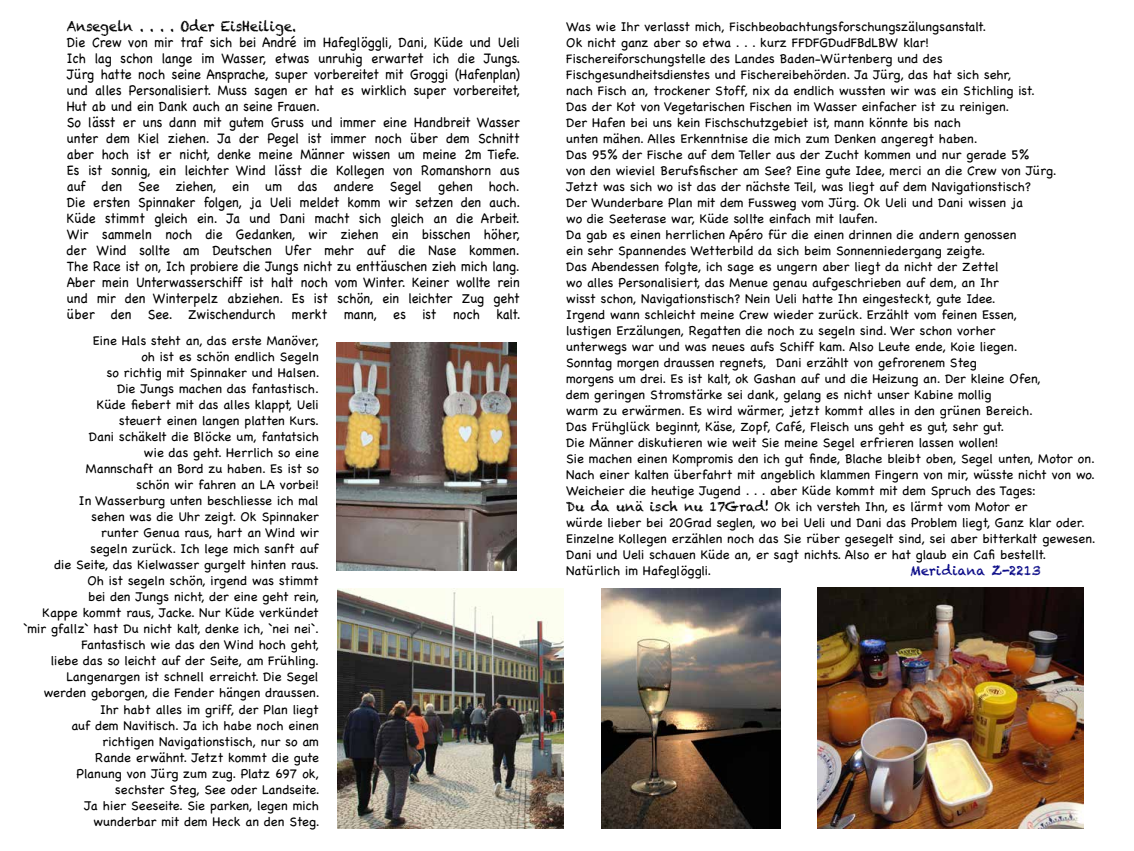
<style>
.page{position:relative;width:1134px;height:851px;background:#fff}
.page>*{position:absolute;margin:0;border:0;box-sizing:border-box;transform-origin:0 0}
.t1{font:14.1px/16px "Chalkboard";color:#000;scale:.92 1}
.t2{font:14.1px "Chalkduster";color:#000;scale:.92 1}
.t3{font:13px/16px "Chalkboard";color:#000;text-align:right}
.t4{font:13px "Chalkduster";color:#070786}
.s1{font-family:"Chalkduster"}
</style>
<div class="page">
<img style="left:338px;top:588px;width:226px;height:239px">
<img style="left:817px;top:587px;width:266px;height:241px">
<img style="left:601px;top:588px;width:179px;height:239px">
<img style="left:336px;top:342px;width:180px;height:228px">
<p class="t2" style="left:67px;top:17px;width:251px">Ansegeln . . . . Oder EisHeilige.</p>
<p class="t1" style="left:67px;top:34px;width:495px">Die Crew von mir traf sich bei André im Hafeglöggli, Dani, Küde und Ueli Ich lag schon lange im Wasser, etwas unruhig erwartet ich die Jungs.<br>Jürg hatte noch seine Ansprache, super vorbereitet mit Groggi (Hafenplan) und alles Personalisiert. Muss sagen er hat es wirklich super vorbereitet, Hut ab und ein Dank auch an seine Frauen.<br>So lässt er uns dann mit gutem Gruss und immer eine Handbreit Wasser unter dem Kiel ziehen. Ja der Pegel ist immer noch über dem Schnitt aber hoch ist er nicht, denke meine Männer wissen um meine 2m Tiefe.<br>Es ist sonnig, ein leichter Wind lässt die Kollegen von Romanshorn aus auf den See ziehen, ein um das andere Segel gehen hoch.<br>Die ersten Spinnaker folgen, ja Ueli meldet komm wir setzen den auch.<br>Küde stimmt gleich ein. Ja und Dani macht sich gleich an die Arbeit.<br>Wir sammeln noch die Gedanken, wir ziehen ein bisschen höher, der Wind sollte am Deutschen Ufer mehr auf die Nase kommen.<br>The Race ist on, Ich probiere die Jungs nicht zu enttäuschen zieh mich lang.<br>Aber mein Unterwasserschiff ist halt noch vom Winter. Keiner wollte rein und mir den Winterpelz abziehen. Es ist schön, ein leichter Zug geht über den See. Zwischendurch merkt mann, es ist noch kalt.</p>
<p class="t3" style="left:24px;top:332px;width:298px">Eine Hals steht an, das erste Manöver,<br>oh ist es schön endlich Segeln<br>so richtig mit Spinnaker und Halsen.<br>Die Jungs machen das fantastisch.<br>Küde fiebert mit das alles klappt, Ueli<br>steuert einen langen platten Kurs.<br>Dani schäkelt die Blöcke um, fantatsich<br>wie das geht. Herrlich so eine<br>Mannschaft an Bord zu haben. Es ist so<br>schön wir fahren an LA vorbei!<br>In Wasserburg unten beschliesse ich mal<br>sehen was die Uhr zeigt. Ok Spinnaker<br>runter Genua raus, hart an Wind wir<br>segeln zurück. Ich lege mich sanft auf<br>die Seite, das Kielwasser gurgelt hinten raus.<br>Oh ist segeln schön, irgend was stimmt<br>bei den Jungs nicht, der eine geht rein,<br>Kappe kommt raus, Jacke. Nur Küde verkündet `mir gfallz` hast Du nicht kalt, denke ich, `nei nei`.<br>Fantastisch wie das den Wind hoch geht,<br>liebe das so leicht auf der Seite, am Frühling.<br>Langenargen ist schnell erreicht. Die Segel werden geborgen, die Fender hängen draussen.<br>Ihr habt alles im griff, der Plan liegt<br>auf dem Navitisch. Ja ich habe noch einen richtigen Navigationstisch, nur so am<br>Rande erwähnt. Jetzt kommt die gute<br>Planung von Jürg zum zug. Platz 697 ok,<br>sechster Steg, See oder Landseite.<br>Ja hier Seeseite. Sie parken, legen mich wunderbar mit dem Heck an den Steg.</p>
<p class="t3" style="left:566px;top:18px;width:531px;text-align:left">Was wie Ihr verlasst mich, Fischbeobachtungsforschungszälungsanstalt.<br>Ok nicht ganz aber so etwa . . . kurz FFDFGDudFBdLBW klar!<br>Fischereiforschungstelle des Landes Baden-Würtenberg und des<br>Fischgesundheitsdienstes und Fischereibehörden. Ja Jürg, das hat sich sehr,<br>nach Fisch an, trockener Stoff, nix da endlich wussten wir was ein Stichling ist.<br>Das der Kot von Vegetarischen Fischen im Wasser einfacher ist zu reinigen.<br>Der Hafen bei uns kein Fischschutzgebiet ist, mann könnte bis nach<br>unten mähen. Alles Erkenntnise die mich zum Denken angeregt haben.<br>Das 95% der Fische auf dem Teller aus der Zucht kommen und nur gerade 5%<br>von den wieviel Berufsfischer am See? Eine gute Idee, merci an die Crew von Jürg.<br>Jetzt was sich wo ist das der nächste Teil, was liegt auf dem Navigationstisch?<br>Der Wunderbare Plan mit dem Fussweg vom Jürg. Ok Ueli und Dani wissen ja<br>wo die Seeterase war, Küde sollte einfach mit laufen.<br>Da gab es einen herrlichen Apéro für die einen drinnen die andern genossen<br>ein sehr Spannendes Wetterbild da sich beim Sonnenniedergang zeigte.<br>Das Abendessen folgte, ich sage es ungern aber liegt da nicht der Zettel<br>wo alles Personalisiert, das Menue genau aufgeschrieben auf dem, an Ihr<br>wisst schon, Navigationstisch? Nein Ueli hatte Ihn eingesteckt, gute Idee.<br>Irgend wann schleicht meine Crew wieder zurück. Erzählt vom feinen Essen,<br>lustigen Erzälungen, Regatten die noch zu segeln sind. Wer schon vorher<br>unterwegs war und was neues aufs Schiff kam. Also Leute ende, Koie liegen.<br>Sonntag morgen draussen regnets, Dani erzählt von gefrorenem Steg<br>morgens um drei. Es ist kalt, ok Gashan auf und die Heizung an. Der kleine Ofen,<br>dem geringen Stromstärke sei dank, gelang es nicht unser Kabine mollig<br>warm zu erwärmen. Es wird wärmer, jetzt kommt alles in den grünen Bereich.<br>Das Frühglück beginnt, Käse, Zopf, Café, Fleisch uns geht es gut, sehr gut.<br>Die Männer diskutieren wie weit Sie meine Segel erfrieren lassen wollen!<br>Sie machen einen Kompromis den ich gut finde, Blache bleibt oben, Segel unten, Motor on.<br>Nach einer kalten überfahrt mit angeblich klammen Fingern von mir, wüsste nicht von wo.<br>Weicheier die heutige Jugend . . . aber Küde kommt mit dem Spruch des Tages:<br><span class="s1">Du da unä isch nu 17Grad!</span> Ok ich versteh Ihn, es lärmt vom Motor er<br>würde lieber bei 20Grad seglen, wo bei Ueli und Dani das Problem liegt, Ganz klar oder.<br>Einzelne Kollegen erzählen noch das Sie rüber gesegelt sind, sei aber bitterkalt gewesen.<br>Dani und Ueli schauen Küde an, er sagt nichts. Also er hat glaub ein Cafi bestellt.<br>Natürlich im Hafeglöggli.</p>
<p class="t4" style="left:910px;top:562px;width:132px">Meridiana Z-2213</p>
</div>
